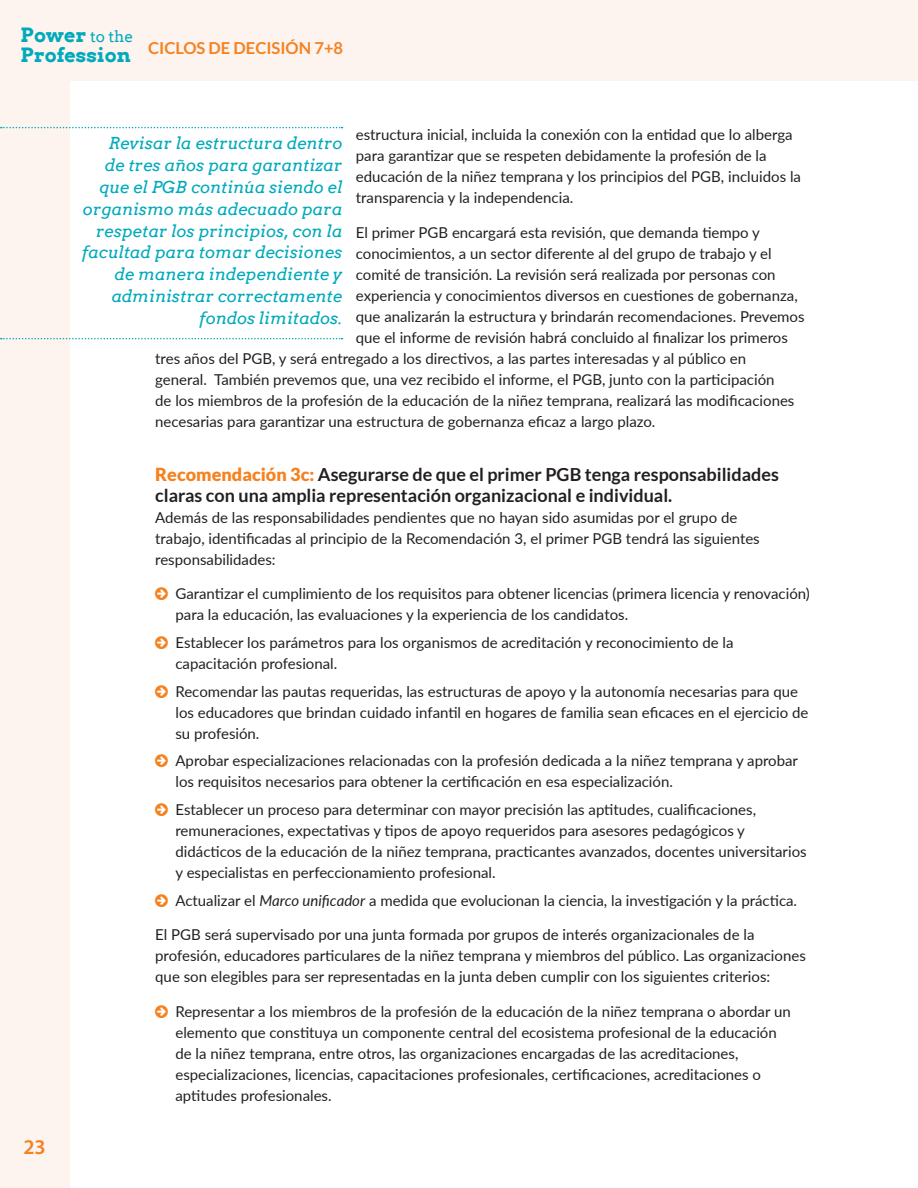
<style>
.page{position:relative;width:918px;height:1188px;background:#fff}
.page>*{position:absolute;margin:0;border:0;box-sizing:border-box;transform-origin:0 0}
.t1{font:600 21px "Myriad Pro";color:#f58220}
.t2{font:700 19.65px/19.8px "Arvo";color:#00aabc}
.Subhead_B{font:700 18px/21px "Lato";color:#231f20}
.Pull_quotes{font:italic 16.5px/22px "Arvo";color:#00aabc;text-align:right}
.t3{font:700 16.5px "Lato";color:#f58220}
.Body{font:15px/21px "Lato";color:#231f20}
.s1{font-weight:400;font-size:15.45px}
.s2{font-weight:900;color:#f5821f}
.s3{font-style:italic}
</style>
<div class="page">
<div style="left:0;top:0;width:69px;height:1188px;background:#fdf3ef"></div>
<div style="left:69px;top:0;width:849px;height:81px;background:#fdf3ef"></div>
<svg style="left:1px;top:127px;width:342px;height:1px"></svg>
<svg style="left:1px;top:338px;width:342px;height:1px"></svg>
<h2 class="t2" style="left:21px;top:25px;width:114px">Power <span class="s1">to the<br></span>Profession</h2>
<p class="t3" style="left:148px;top:38px;width:196px">CICLOS DE DECISIÓN 7+8</p>
<h1 class="t1" style="left:23px;top:1134px;width:24px">23</h1>
<p class="Body" style="left:356px;top:124px;width:447px">estructura inicial, incluida la conexión con la entidad que lo alberga para garantizar que se respeten debidamente la profesión de la educación de la niñez temprana y los principios del PGB, incluidos la transparencia y la independencia.</p>
<p class="Body" style="left:356px;top:221px;width:406px">El primer PGB encargará esta revisión, que demanda tiempo y</p>
<p class="Body" style="left:356px;top:242px;width:417px">conocimientos, a un sector diferente al del grupo de trabajo y el</p>
<p class="Body" style="left:356px;top:263px;width:421px">comité de transición. La revisión será realizada por personas con</p>
<p class="Body" style="left:356px;top:284px;width:443px">experiencia y conocimientos diversos en cuestiones de gobernanza,</p>
<p class="Body" style="left:356px;top:305px;width:450px">que analizarán la estructura y brindarán recomendaciones. Prevemos</p>
<p class="Body" style="left:356px;top:326px;width:433px">que el informe de revisión habrá concluido al finalizar los primeros</p>
<p class="Body" style="left:155px;top:347px;width:593px">tres años del PGB, y será entregado a los directivos, a las partes interesadas y al público en</p>
<p class="Body" style="left:155px;top:368px;width:621px">general. También prevemos que, una vez recibido el informe, el PGB, junto con la participación</p>
<p class="Body" style="left:155px;top:389px;width:641px">de los miembros de la profesión de la educación de la niñez temprana, realizará las modificaciones</p>
<p class="Body" style="left:155px;top:410px;width:502px">necesarias para garantizar una estructura de gobernanza eficaz a largo plazo.</p>
<p class="Subhead_B" style="left:155px;top:463px;width:625px"><span class="s2">Recomendación 3c:</span> Asegurarse de que el primer PGB tenga responsabilidades claras con una amplia representación organizacional e individual.</p>
<p class="Body" style="left:155px;top:506px;width:606px">Además de las responsabilidades pendientes que no hayan sido asumidas por el grupo de trabajo, identificadas al principio de la Recomendación 3, el primer PGB tendrá las siguientes responsabilidades:</p>
<p class="Body" style="left:176px;top:582px;width:636px">Garantizar el cumplimiento de los requisitos para obtener licencias (primera licencia y renovación) para la educación, las evaluaciones y la experiencia de los candidatos.</p>
<p class="Body" style="left:176px;top:631px;width:560px">Establecer los parámetros para los organismos de acreditación y reconocimiento de la capacitación profesional.</p>
<p class="Body" style="left:176px;top:680px;width:634px">Recomendar las pautas requeridas, las estructuras de apoyo y la autonomía necesarias para que los educadores que brindan cuidado infantil en hogares de familia sean eficaces en el ejercicio de su profesión.</p>
<p class="Body" style="left:176px;top:750px;width:624px">Aprobar especializaciones relacionadas con la profesión dedicada a la niñez temprana y aprobar los requisitos necesarios para obtener la certificación en esa especialización.</p>
<p class="Body" style="left:176px;top:798px;width:633px">Establecer un proceso para determinar con mayor precisión las aptitudes, cualificaciones, remuneraciones, expectativas y tipos de apoyo requeridos para asesores pedagógicos y didácticos de la educación de la niñez temprana, practicantes avanzados, docentes universitarios y especialistas en perfeccionamiento profesional.</p>
<p class="Body" style="left:176px;top:889px;width:623px">Actualizar el <span class="s3">Marco unificador</span> a medida que evolucionan la ciencia, la investigación y la práctica.</p>
<p class="Body" style="left:155px;top:924px;width:652px">El PGB será supervisado por una junta formada por grupos de interés organizacionales de la profesión, educadores particulares de la niñez temprana y miembros del público. Las organizaciones que son elegibles para ser representadas en la junta deben cumplir con los siguientes criterios:</p>
<p class="Body" style="left:176px;top:1000px;width:617px">Representar a los miembros de la profesión de la educación de la niñez temprana o abordar un elemento que constituya un componente central del ecosistema profesional de la educación de la niñez temprana, entre otros, las organizaciones encargadas de las acreditaciones, especializaciones, licencias, capacitaciones profesionales, certificaciones, acreditaciones o aptitudes profesionales.</p>
<p class="Pull_quotes" style="left:82px;top:131px;width:262px">Revisar la estructura dentro<br>de tres años para garantizar que el PGB continúa siendo el organismo más adecuado para respetar los principios, con la facultad para tomar decisiones de manera independiente y administrar correctamente fondos limitados.</p>
</div>
